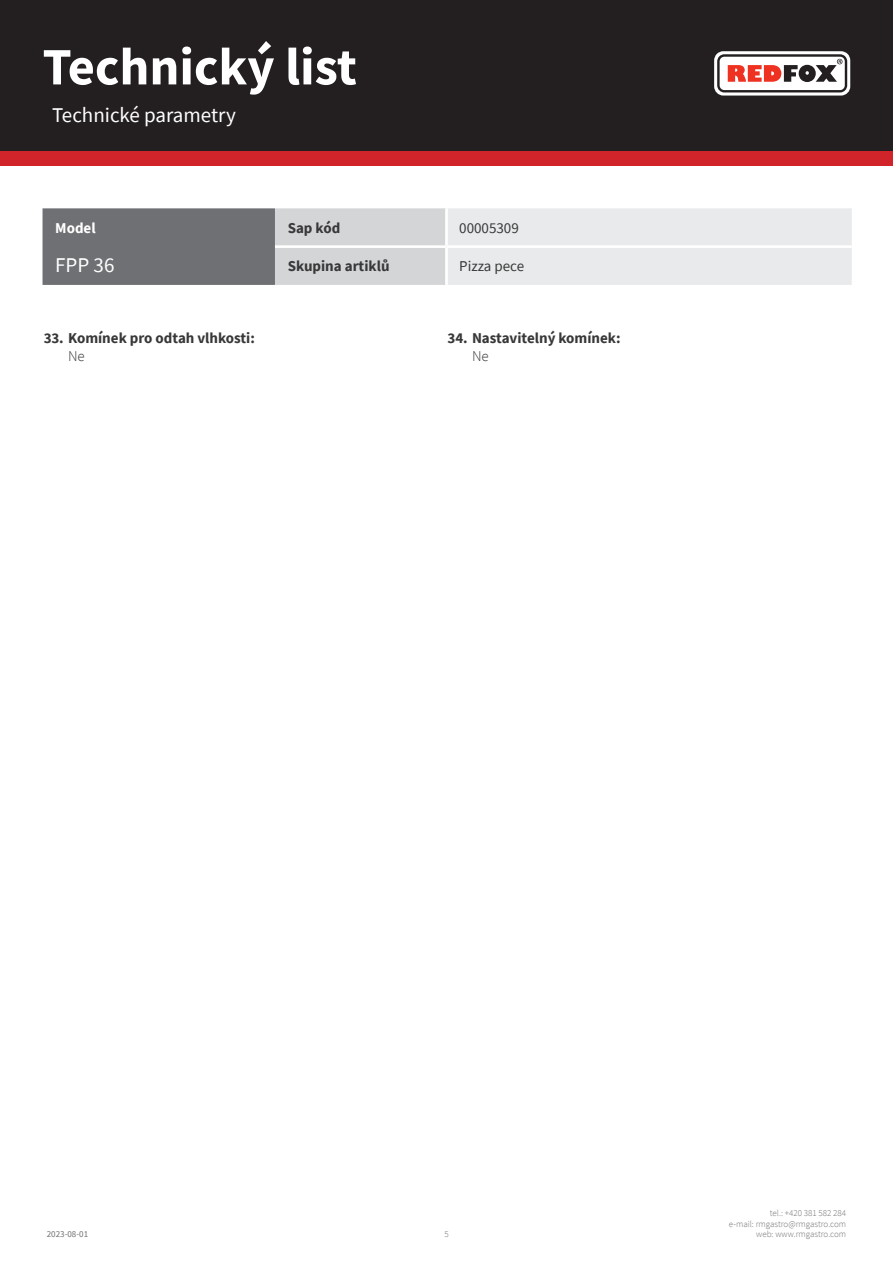
<style>
.page{position:relative;width:893px;height:1263px;background:#fff}
.page>*{position:absolute;margin:0;border:0;box-sizing:border-box;transform-origin:0 0}
.t1{font:700 52.5px "Source Sans Pro";color:#fff}
.kapitola{font:21px "Source Sans Pro";color:#fff}
.tabulka_-_headline{font:21px "Source Sans Pro";color:#fff}
.WebTechnicalNr{font:700 15px "Source Sans Pro";color:#383839}
.tabulka_-_text{font:700 15px "Source Sans Pro";color:#383839}
.tabulka_-_text-2{font:15px "Source Sans Pro";color:#383839}
.tabulka_-_text-3{font:700 15px "Source Sans Pro";color:#fff}
.WebTechnicalValue{font:300 15px "Source Sans Pro";color:#383839}
.t2{font:300 9px/10.8px "Source Sans Pro";color:#6f7073;text-align:right}
.t3{font:9px "Source Sans Pro";color:#6f7073}
</style>
<div class="page">
<div style="left:0;top:0;width:893px;height:166px;background:#d1232a"></div>
<div style="left:0;top:0;width:893px;height:151px;background:#231f20"></div>
<svg style="left:714px;top:51px;width:136px;height:45px"></svg>
<svg style="left:43px;top:208px;width:809px;height:77px;background:#c0c1c3"></svg>
<hr style="left:445px;top:208px;width:3px;height:37px;background:#fff">
<hr style="left:275px;top:245px;width:171px;height:3px;background:#fff">
<hr style="left:446px;top:245px;width:406px;height:3px;background:#fff">
<hr style="left:445px;top:248px;width:3px;height:37px;background:#fff">
<h1 class="t1" style="left:43px;top:31px;width:316px">Technický list</h1>
<p class="kapitola" style="left:52px;top:101px;width:185px">Technické parametry</p>
<p class="tabulka_-_text-3" style="left:55px;top:218px;width:42px">Model</p>
<p class="tabulka_-_text" style="left:288px;top:218px;width:54px">Sap kód</p>
<p class="tabulka_-_text-2" style="left:459px;top:219px;width:61px">00005309</p>
<p class="tabulka_-_headline" style="left:55px;top:251px;width:61px">FPP 36</p>
<p class="tabulka_-_text" style="left:288px;top:256px;width:103px">Skupina artiklů</p>
<p class="tabulka_-_text-2" style="left:459px;top:257px;width:66px">Pizza pece</p>
<p class="WebTechnicalNr" style="left:44px;top:328px;width:213px">33. Komínek pro odtah vlhkosti:</p>
<p class="WebTechnicalValue" style="left:68px;top:347px;width:18px">Ne</p>
<p class="WebTechnicalNr" style="left:447px;top:328px;width:175px">34. Nastavitelný komínek:</p>
<p class="WebTechnicalValue" style="left:472px;top:347px;width:18px">Ne</p>
<p class="t3" style="left:47px;top:1229px;width:43px">2023-08-01</p>
<p class="t2" style="left:444px;top:1229px;width:6px">5</p>
<p class="t2" style="left:729px;top:1207px;width:119px">tel.: +420 381 582 284<br>e-mail: rmgastro@rmgastro.com web: www.rmgastro.com</p>
</div>
